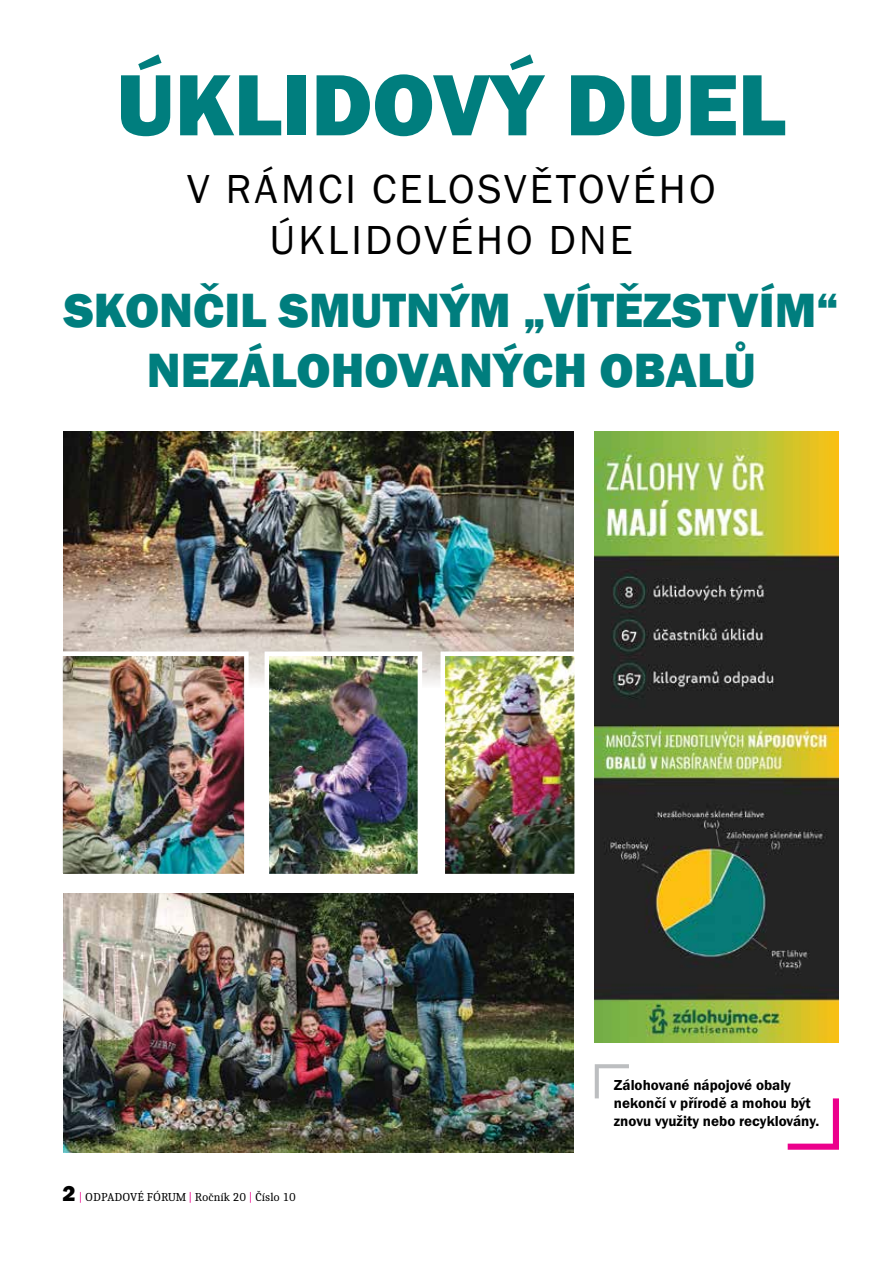
<style>
.page{position:relative;width:893px;height:1263px;background:#fff}
.page>*{position:absolute;margin:0;border:0;box-sizing:border-box;transform-origin:0 0}
.t1{font:800 90px "Franklin Gothic";color:#007e7e}
.t2{font:800 49.5px/60px "Franklin Gothic";color:#007e7e;text-align:center}
.t3{font:42px/51px "Franklin Got Itc TOT Boo";letter-spacing:.075em;color:#000;text-align:center}
.t4{font:15px/18px "Franklin Got Itc TOT Dem";color:#000}
.t5{font:12px "Caladea";color:#000}
.s1{font-family:"Franklin Gothic";font-weight:800;font-size:22.5px}
.s2{color:#ec008c}
</style>
<div class="page">
<img style="left:64px;top:893px;width:509px;height:259px">
<img style="left:64px;top:431px;width:509px;height:253px">
<img style="left:63px;top:656px;width:181px;height:217px">
<div style="left:58px;top:651px;width:191px;height:227px;border:4px solid #fff"></div>
<img style="left:446px;top:656px;width:128px;height:217px">
<div style="left:441px;top:651px;width:138px;height:227px;border:4px solid #fff"></div>
<img style="left:270px;top:656px;width:147px;height:217px">
<div style="left:265px;top:651px;width:157px;height:227px;border:4px solid #fff"></div>
<img style="left:595px;top:431px;width:244px;height:611px">
<svg style="left:595px;top:1064px;width:34px;height:34px"></svg>
<svg style="left:788px;top:1098px;width:51px;height:52px"></svg>
<h1 class="t1" style="left:116px;top:47px;width:671px">ÚKLIDOVÝ DUEL</h1>
<h3 class="t3" style="left:187px;top:164px;width:530px">V RÁMCI CELOSVĚTOVÉHO<br>ÚKLIDOVÉHO DNE</h3>
<h2 class="t2" style="left:64px;top:280px;width:777px">SKONČIL SMUTNÝM „VÍTĚZSTVÍM“<br>NEZÁLOHOVANÝCH OBALŮ</h2>
<p class="t5" style="left:63px;top:1190px;width:235px"><span class="s1">2</span> <span class="s2">|</span> ODPADOVÉ FÓRUM <span class="s2">|</span> Ročník 20 <span class="s2">|</span> Číslo 10</p>
<p class="t4" style="left:614px;top:1076px;width:207px">Zálohované nápojové obaly nekončí v přírodě a mohou být znovu využity nebo recyklovány.</p>
</div>
